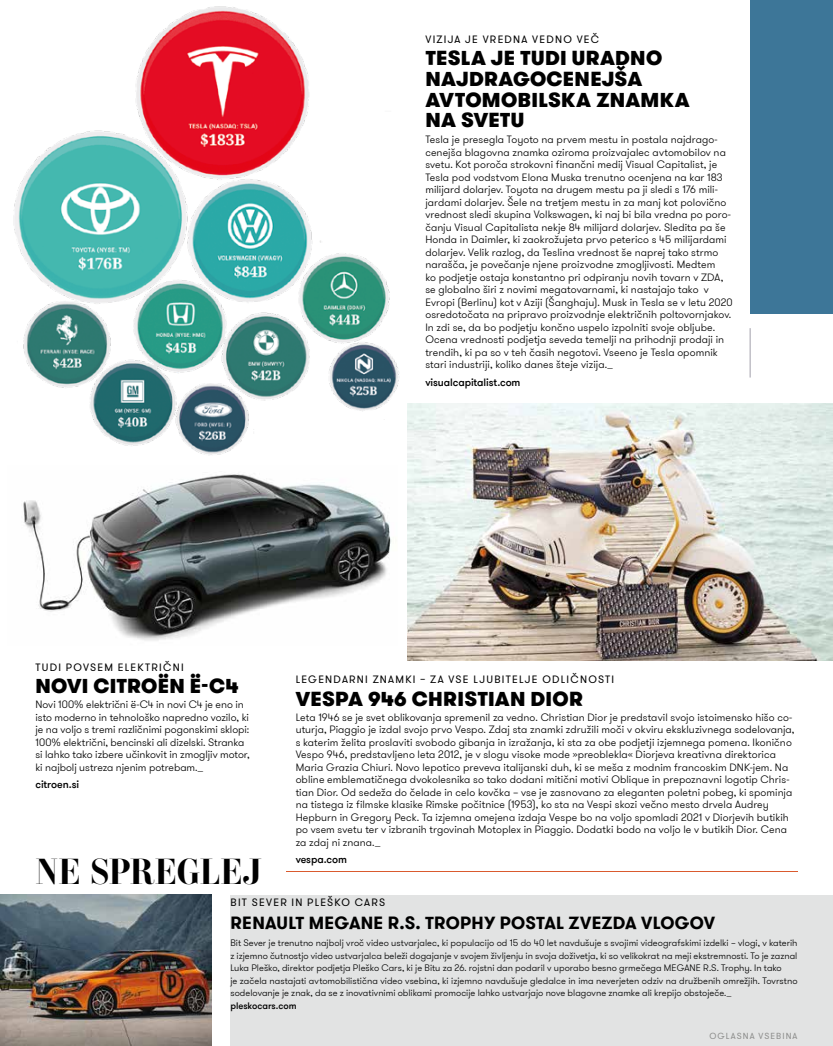
<style>
.page{position:relative;width:833px;height:1046px;background:#fff}
.page>*{position:absolute;margin:0;border:0;box-sizing:border-box;transform-origin:0 0}
.t1{font:38px "Yo Andy Fourteen";color:#000}
.t2{font:900 20px/20.6px "GT Walsheim Pro";letter-spacing:.015em;color:#000}
.t3{font:700 17.5px "GT Walsheim Pro";letter-spacing:.01em;color:#000}
.t4{font:300 10.62px/12.5px "GT Walsheim Pro";letter-spacing:.005em;color:#000}
.t5{font:10.62px "GT Walsheim Pro";letter-spacing:.12em;color:#000}
.t6{font:500 10.62px "GT Walsheim Pro";letter-spacing:-.01em;color:#000}
.t7{font:300 9.38px/12.5px "GT Walsheim Pro";color:#000}
.t8{font:500 9.38px "GT Walsheim Pro";letter-spacing:-.005em;color:#000}
.t9{font:8.75px "GT Walsheim Pro";letter-spacing:.12em;color:#8e8e8d}
</style>
<div class="page">
<img style="left:23px;top:474px;width:368px;height:167px">
<img style="left:408px;top:403px;width:425px;height:257px">
<hr style="left:286px;top:871px;width:511px;height:1px;background:#da5a2e">
<div style="left:230px;top:895px;width:603px;height:150px;background:#e2e3e3"></div>
<img style="left:0;top:894px;width:212px;height:151px">
<hr style="left:750px;top:328px;width:1px;height:49px;background:#a19faa">
<div style="left:750px;top:0;width:83px;height:313px;background:#3d7698"></div>
<img style="left:13px;top:6px;width:403px;height:458px">
<p class="t5" style="left:425px;top:33px;width:175px">VIZIJA JE VREDNA VEDNO VEČ</p>
<h2 class="t2" style="left:425px;top:48px;width:266px">TESLA JE TUDI URADNO<br>NAJDRAGOCENEJŠA<br>AVTOMOBILSKA ZNAMKA<br>NA SVETU</h2>
<p class="t4" style="left:425px;top:133px;width:309px">Tesla je presegla Toyoto na prvem mestu in postala najdrago&shy;cenejša blagovna znamka oziroma proizvajalec avtomobilov na svetu. Kot poroča strokovni finančni medij Visual Capitalist, je Tesla pod vodstvom Elona Muska trenutno ocenjena na kar 183 milijard dolarjev. Toyota na drugem mestu pa ji sledi s 176 mili&shy;jardami dolarjev. Šele na tretjem mestu in za manj kot polovično vrednost sledi skupina Volkswagen, ki naj bi bila vredna po poro&shy;čanju Visual Capitalista nekje 84 milijard dolarjev. Sledita pa še Honda in Daimler, ki zaokrožujeta prvo peterico s 45 milijardami dolarjev. Velik razlog, da Teslina vrednost še naprej tako strmo narašča, je povečanje njene proizvodne zmogljivosti. Medtem<br>ko podjetje ostaja konstantno pri odpiranju novih tovarn v ZDA, se globalno širi z novimi megatovarnami, ki nastajajo tako v Evropi (Berlinu) kot v Aziji (Šanghaju). Musk in Tesla se v letu 2020 osredotočata na pripravo proizvodnje električnih poltovornjakov.<br>In zdi se, da bo podjetju končno uspelo izpolniti svoje obljube.<br>Ocena vrednosti podjetja seveda temelji na prihodnji prodaji in trendih, ki pa so v teh časih negotovi. Vseeno je Tesla opomnik stari industriji, koliko danes šteje vizija._</p>
<p class="t6" style="left:425px;top:375px;width:97px">visualcapitalist.com</p>
<p class="t5" style="left:36px;top:660px;width:150px">TUDI POVSEM ELEKTRIČNI</p>
<h2 class="t2" style="left:36px;top:676px;width:205px">NOVI CITROËN Ë-C4</h2>
<p class="t4" style="left:35px;top:698px;width:216px">Novi 100% električni ë-C4 in novi C4 je eno in isto moderno in tehnološko napredno vozilo, ki je na voljo s tremi različnimi pogonskimi sklopi:<br>100% električni, bencinski ali dizelski. Stranka si lahko tako izbere učinkovit in zmogljiv motor, ki najbolj ustreza njenim potrebam._</p>
<p class="t6" style="left:35px;top:778px;width:45px">citroen.si</p>
<h1 class="t1" style="left:36px;top:846px;width:227px">NE SPREGLEJ</h1>
<p class="t5" style="left:296px;top:673px;width:320px">LEGENDARNI ZNAMKI – ZA VSE LJUBITELJE ODLIČNOSTI</p>
<h2 class="t2" style="left:296px;top:688px;width:289px">VESPA 946 CHRISTIAN DIOR</h2>
<p class="t4" style="left:296px;top:711px;width:500px">Leta 1946 se je svet oblikovanja spremenil za vedno. Christian Dior je predstavil svojo istoimensko hišo co&shy;uturja, Piaggio je izdal svojo prvo Vespo. Zdaj sta znamki združili moči v okviru ekskluzivnega sodelovanja, s katerim želita proslaviti svobodo gibanja in izražanja, ki sta za obe podjetji izjemnega pomena. Ikonično Vespo 946, predstavljeno leta 2012, je v slogu visoke mode »preoblekla« Diorjeva kreativna direktorica Maria Grazia Chiuri. Novo lepotico preveva italijanski duh, ki se meša z modnim francoskim DNK-jem. Na obline emblematičnega dvokolesnika so tako dodani mitični motivi Oblique in prepoznavni logotip Chris&shy;tian Dior. Od sedeža do čelade in celo kovčka – vse je zasnovano za eleganten poletni pobeg, ki spominja na tistega iz filmske klasike Rimske počitnice (1953), ko sta na Vespi skozi večno mesto drvela Audrey Hepburn in Gregory Peck. Ta izjemna omejena izdaja Vespe bo na voljo spomladi 2021 v Diorjevih butikih po vsem svetu ter v izbranih trgovinah Motoplex in Piaggio. Dodatki bodo na voljo le v butikih Dior. Cena za zdaj ni znana._</p>
<p class="t6" style="left:296px;top:853px;width:53px">vespa.com</p>
<p class="t5" style="left:230px;top:895px;width:156px">BIT SEVER IN PLEŠKO CARS</p>
<h3 class="t3" style="left:230px;top:910px;width:486px">RENAULT MEGANE R.S. TROPHY POSTAL ZVEZDA VLOGOV</h3>
<p class="t7" style="left:230px;top:936px;width:568px">Bit Sever je trenutno najbolj vroč video ustvarjalec, ki populacijo od 15 do 40 let navdušuje s svojimi videografskimi izdelki – vlogi, v katerih z izjemno čutnostjo video ustvarjalca beleži dogajanje v svojem življenju in svoja doživetja, ki so velikokrat na meji ekstremnosti. To je zaznal Luka Pleško, direktor podjetja Pleško Cars, ki je Bitu za 26. rojstni dan podaril v uporabo besno grmečega MEGANE R.S. Trophy. In tako<br>je začela nastajati avtomobilistična video vsebina, ki izjemno navdušuje gledalce in ima neverjeten odziv na družbenih omrežjih. Tovrstno sodelovanje je znak, da se z inovativnimi oblikami promocije lahko ustvarjajo nove blagovne znamke ali krepijo obstoječe._</p>
<p class="t8" style="left:230px;top:999px;width:68px">pleskocars.com</p>
<p class="t9" style="left:709px;top:1030px;width:89px">OGLASNA VSEBINA</p>
</div>
